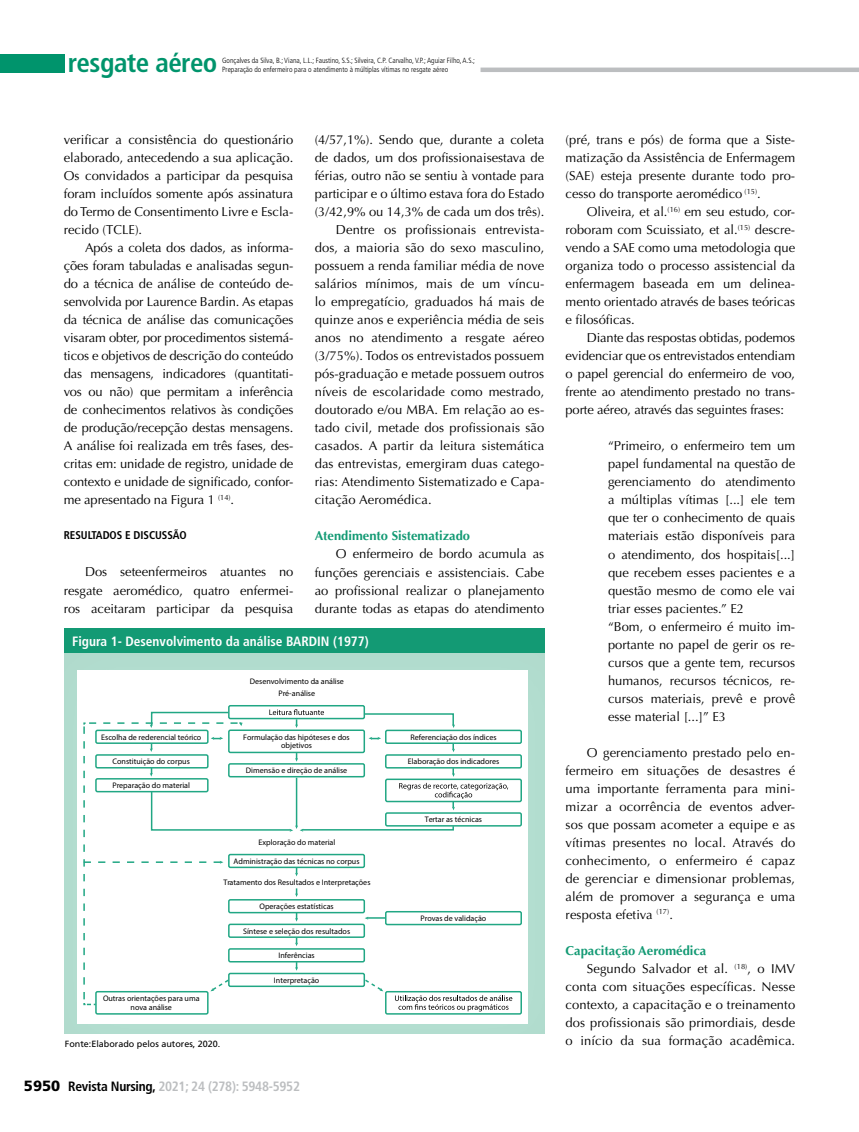
<style>
.page{position:relative;width:859px;height:1132px;background:#fff}
.page>*{position:absolute;margin:0;border:0;box-sizing:border-box;transform-origin:0 0}
.t1{font:700 condensed 27px "Frutiger LT Std";letter-spacing:-.02em;color:#00946c}
.t2{font:700 condensed 13.5px "Frutiger LT Std";color:#fff}
.t3{font:700 condensed 13.5px "Frutiger LT Std";letter-spacing:-.02em;color:#bcbec0}
.t4{font:12.9px/18px "Optima LT Std";color:#000;text-align:justify}
.t5{font:700 12.9px "Optima LT Std";color:#139a74}
.t6{font:700 condensed 11.25px "Frutiger LT Std";letter-spacing:-.005em;color:#000}
.t7{font:9px "Frutiger LT Std";color:#000}
.t8{font:8.1px/8.7px "Myriad Pro";color:#000;text-align:center}
.t9{font:300 condensed 7.5px/9px "Frutiger LT Std";color:#000}
.s1{font-weight:900;font-stretch:normal;font-size:14.85px;color:#000}
.s2{color:#000}
</style>
<div class="page">
<div style="left:0;top:54px;width:65px;height:18px;background:#00946c"></div>
<hr style="left:480px;top:68px;width:379px;height:4px;background:#bcbec0">
<div style="left:60px;top:647px;width:485px;height:387px;background:#000;opacity:.03"></div>
<div style="left:64px;top:628px;width:480px;height:24px;background:#139a74"></div>
<div style="left:78px;top:669px;width:450px;height:353px;background:#fff"></div>
<div style="left:228px;top:704px;width:137px;height:15px;border:2px solid #21a784;border-radius:2px"></div>
<div style="left:385px;top:729px;width:137px;height:14px;border:2px solid #21a784;border-radius:2px"></div>
<div style="left:385px;top:812px;width:137px;height:14px;border:2px solid #21a784;border-radius:2px"></div>
<div style="left:385px;top:910px;width:137px;height:14px;border:2px solid #21a784;border-radius:2px"></div>
<div style="left:385px;top:754px;width:137px;height:14px;border:2px solid #21a784;border-radius:2px"></div>
<div style="left:385px;top:778px;width:137px;height:24px;border:2px solid #21a784;border-radius:2px"></div>
<div style="left:385px;top:990px;width:137px;height:24px;border:2px solid #21a784;border-radius:2px"></div>
<div style="left:95px;top:990px;width:114px;height:24px;border:2px solid #21a784;border-radius:2px"></div>
<svg style="left:83px;top:709px;width:429px;height:302px"></svg>
<h1 class="t1" style="left:68px;top:47px;width:151px">resgate aéreo</h1>
<p class="t9" style="left:222px;top:56px;width:254px">Gonçalves da Silva, B.; Viana, L.L.; Faustino, S.S.; Silveira, C.P. Carvalho, V.P.; Aguiar Filho, A.S.;<br>Preparação do enfermeiro para o atendimento à múltiplas vítimas no resgate aéreo</p>
<p class="t4" style="left:64px;top:131px;width:231px">verificar a consistência do questionário elaborado, antecedendo a sua aplicação.<br>Os convidados a participar da pesquisa foram incluídos somente após assinatura do Termo de Consentimento Livre e Escla&shy;recido (TCLE).</p>
<p class="t4" style="left:64px;top:239px;width:231px;text-indent:21px">Após a coleta dos dados, as informa&shy;ções foram tabuladas e analisadas segun&shy;do a técnica de análise de conteúdo de&shy;senvolvida por Laurence Bardin. As etapas da técnica de análise das comunicações visaram obter, por procedimentos sistemá&shy;ticos e objetivos de descrição do conteúdo das mensagens, indicadores (quantitati&shy;vos ou não) que permitam a inferência de conhecimentos relativos às condições de produção/recepção destas mensagens.<br>A análise foi realizada em três fases, des&shy;critas em: unidade de registro, unidade de contexto e unidade de significado, confor&shy;me apresentado na Figura 1 <sup>(14)</sup>.</p>
<p class="t6" style="left:64px;top:528px;width:124px">RESULTADOS E DISCUSSÃO</p>
<p class="t4" style="left:64px;top:563px;width:231px;text-indent:21px">Dos seteenfermeiros atuantes no resgate aeromédico, quatro enfermei&shy;ros aceitaram participar da pesquisa</p>
<p class="t4" style="left:315px;top:131px;width:231px">(4/57,1%). Sendo que, durante a coleta</p>
<p class="t4" style="left:315px;top:149px;width:231px">de dados, um dos profissionaisestava de</p>
<p class="t4" style="left:315px;top:167px;width:231px">férias, outro não se sentiu à vontade para</p>
<p class="t4" style="left:315px;top:185px;width:231px">participar e o último estava fora do Estado</p>
<p class="t4" style="left:315px;top:203px;width:231px">(3/42,9% ou 14,3% de cada um dos três).</p>
<p class="t4" style="left:336px;top:221px;width:210px">Dentre os profissionais entrevista-</p>
<p class="t4" style="left:315px;top:239px;width:231px">dos, a maioria são do sexo masculino,</p>
<p class="t4" style="left:315px;top:257px;width:231px">possuem a renda familiar média de nove</p>
<p class="t4" style="left:315px;top:275px;width:231px">salários mínimos, mais de um víncu-</p>
<p class="t4" style="left:315px;top:293px;width:231px">lo empregatício, graduados há mais de</p>
<p class="t4" style="left:315px;top:311px;width:231px">quinze anos e experiência média de seis</p>
<p class="t4" style="left:315px;top:329px;width:231px">anos no atendimento a resgate aéreo</p>
<p class="t4" style="left:315px;top:347px;width:231px">(3/75%). Todos os entrevistados possuem</p>
<p class="t4" style="left:315px;top:365px;width:231px">pós-graduação e metade possuem outros</p>
<p class="t4" style="left:315px;top:383px;width:231px">níveis de escolaridade como mestrado,</p>
<p class="t4" style="left:315px;top:401px;width:231px">doutorado e/ou MBA. Em relação ao es-</p>
<p class="t4" style="left:315px;top:419px;width:231px">tado civil, metade dos profissionais são</p>
<p class="t4" style="left:315px;top:437px;width:231px">casados. A partir da leitura sistemática</p>
<p class="t4" style="left:315px;top:455px;width:231px">das entrevistas, emergiram duas catego-</p>
<p class="t4" style="left:315px;top:473px;width:231px">rias: Atendimento Sistematizado e Capa-</p>
<p class="t4" style="left:315px;top:491px;width:119px">citação Aeromédica.</p>
<p class="t5" style="left:315px;top:528px;width:157px">Atendimento Sistematizado</p>
<p class="t4" style="left:315px;top:545px;width:231px;text-indent:21px">O enfermeiro de bordo acumula as funções gerenciais e assistenciais. Cabe ao profissional realizar o planejamento durante todas as etapas do atendimento</p>
<p class="t2" style="left:72px;top:633px;width:298px">Figura 1- Desenvolvimento da análise BARDIN (1977)</p>
<p class="t8" style="left:250px;top:676px;width:96px">Desenvolvimento da análise</p>
<p class="t8" style="left:101px;top:732px;width:102px">Escolha de rederencial teórico</p>
<p class="t8" style="left:113px;top:756px;width:79px">Constituição do corpus</p>
<p class="t8" style="left:113px;top:780px;width:79px">Preparação do material</p>
<p class="t8" style="left:103px;top:993px;width:98px">Outras orientações para uma nova análise</p>
<p class="t8" style="left:279px;top:688px;width:38px">Pré-análise</p>
<p class="t8" style="left:243px;top:732px;width:108px">Formulação das hipóteses e dos objetivos</p>
<p class="t8" style="left:246px;top:765px;width:103px">Dimensão e direção de análise</p>
<p class="t8" style="left:258px;top:837px;width:78px">Exploração do material</p>
<p class="t8" style="left:234px;top:856px;width:127px">Administração das técnicas no corpus</p>
<p class="t8" style="left:259px;top:901px;width:76px">Operações estatísticas</p>
<p class="t8" style="left:243px;top:926px;width:109px">Síntese e seleção dos resultados</p>
<p class="t8" style="left:278px;top:950px;width:38px">Inferências</p>
<p class="t8" style="left:274px;top:975px;width:47px">Interpretação</p>
<p class="t8" style="left:223px;top:877px;width:149px">Tratamento dos Resultados e Interpretações</p>
<p class="t7" style="left:65px;top:1038px;width:157px">Fonte:Elaborado pelos autores, 2020.</p>
<p class="t3" style="left:24px;top:1077px;width:277px"><span class="s1">5950</span> <span class="s2">Revista Nursing,</span> 2021; 24 (278): 5948-5952</p>
<p class="t8" style="left:410px;top:732px;width:88px">Referenciação dos índices</p>
<p class="t8" style="left:408px;top:756px;width:93px">Elaboração dos indicadores</p>
<p class="t8" style="left:425px;top:814px;width:59px">Tertar as técnicas</p>
<p class="t8" style="left:421px;top:913px;width:67px">Provas de validação</p>
<p class="t4" style="left:566px;top:131px;width:231px">(pré, trans e pós) de forma que a Siste&shy;matização da Assistência de Enfermagem (SAE) esteja presente durante todo pro&shy;cesso do transporte aeromédico <sup>(15)</sup>.</p>
<p class="t4" style="left:566px;top:203px;width:231px;text-indent:21px">Oliveira, et al.<sup>(16)</sup> em seu estudo, cor&shy;roboram com Scuissiato, et al.<sup>(15)</sup> descre&shy;vendo a SAE como uma metodologia que organiza todo o processo assistencial da enfermagem baseada em um delinea&shy;mento orientado através de bases teóricas e filosóficas.</p>
<p class="t4" style="left:566px;top:329px;width:231px;text-indent:21px">Diante das respostas obtidas, podemos evidenciar que os entrevistados entendiam o papel gerencial do enfermeiro de voo, frente ao atendimento prestado no trans&shy;porte aéreo, através das seguintes frases:</p>
<p class="t4" style="left:608px;top:437px;width:189px;text-align:left">“Primeiro, o enfermeiro tem um papel fundamental na questão de gerenciamento do atendimento a múltiplas vítimas [...] ele tem que ter o conhecimento de quais materiais estão disponíveis para o atendimento, dos hospitais[...] que recebem esses pacientes e a questão mesmo de como ele vai triar esses pacientes.” E2<br>“Bom, o enfermeiro é muito im&shy;portante no papel de gerir os re&shy;cursos que a gente tem, recursos humanos, recursos técnicos, re&shy;cursos materiais, prevê e provê esse material [...]” E3</p>
<p class="t4" style="left:566px;top:743px;width:231px;text-indent:21px">O gerenciamento prestado pelo en&shy;fermeiro em situações de desastres é uma importante ferramenta para mini&shy;mizar a ocorrência de eventos adver&shy;sos que possam acometer a equipe e as vítimas presentes no local. Através do conhecimento, o enfermeiro é capaz de gerenciar e dimensionar problemas, além de promover a segurança e uma resposta efetiva <sup>(17)</sup>.</p>
<p class="t5" style="left:566px;top:942px;width:142px">Capacitação Aeromédica</p>
<p class="t4" style="left:587px;top:959px;width:210px">Segundo Salvador et al. <sup>(18)</sup>, o IMV</p>
<p class="t4" style="left:566px;top:977px;width:231px">conta com situações específicas. Nesse</p>
<p class="t4" style="left:566px;top:995px;width:231px">contexto, a capacitação e o treinamento</p>
<p class="t4" style="left:566px;top:1013px;width:231px">dos profissionais são primordiais, desde</p>
<p class="t4" style="left:566px;top:1031px;width:231px">o início da sua formação acadêmica.</p>
</div>
